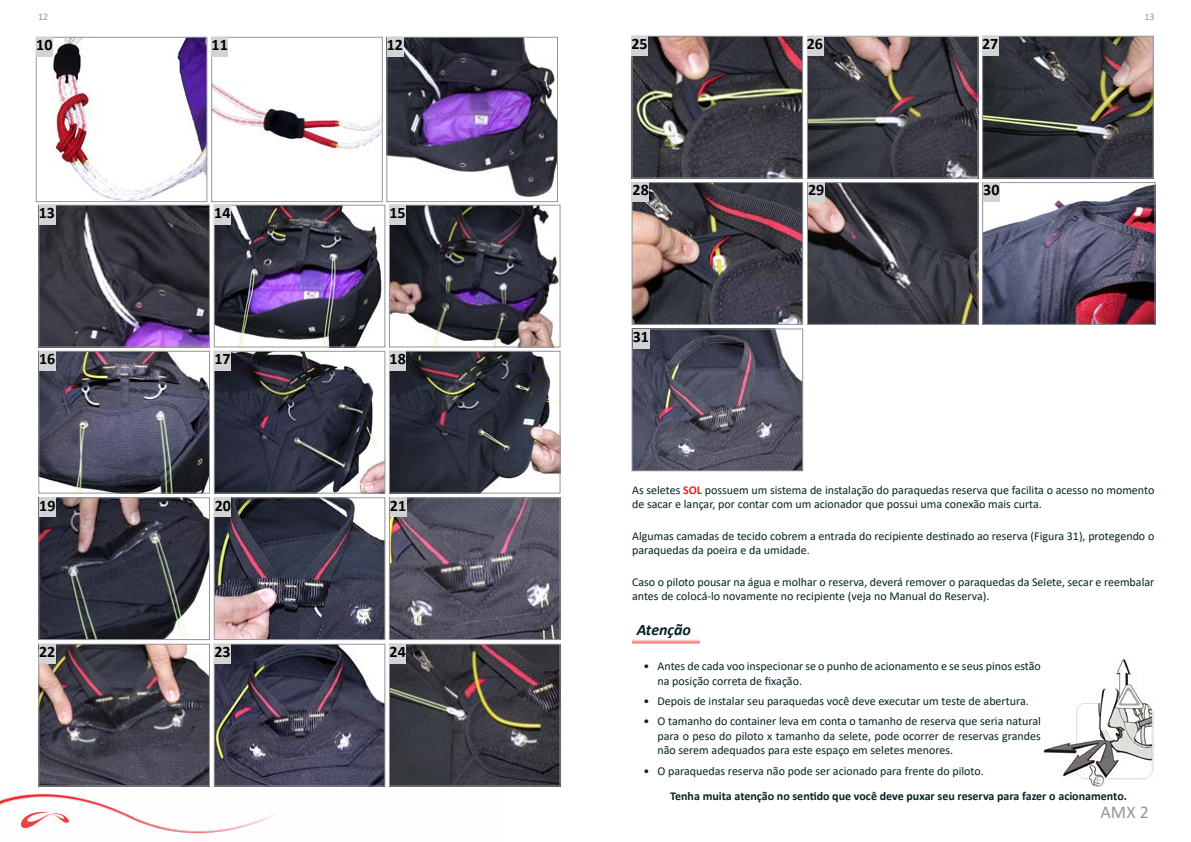
<style>
.page{position:relative;width:1191px;height:842px;background:#fff}
.page>*{position:absolute;margin:0;border:0;box-sizing:border-box;transform-origin:0 0}
.t1{font:18px "Calibri";color:#939598}
.t2{font:700 16px "Calibri";color:#000}
.t3{font:italic 700 16px "Calibri";letter-spacing:-.005em;color:#062224}
.t4{font:12px/14.4px "Calibri";color:#062224}
.t5{font:700 12px "Calibri";color:#062224}
.t6{font:10px "Calibri";color:#939598}
.s1{font-weight:700;color:#ed2124}
</style>
<div class="page">
<img style="left:0;top:793px;width:274px;height:41px">
<img style="left:21px;top:812px;width:48px;height:16px">
<img style="left:1043px;top:657px;width:110px;height:130px">
<svg style="left:632px;top:639px;width:68px;height:4px"></svg>
<img style="left:634px;top:38px;width:167px;height:138px">
<div style="left:632px;top:36px;width:171px;height:142px;border:1px solid #939598"></div>
<img style="left:809px;top:38px;width:167px;height:138px">
<div style="left:807px;top:36px;width:171px;height:142px;border:1px solid #939598"></div>
<img style="left:984px;top:38px;width:167px;height:138px">
<div style="left:982px;top:36px;width:171px;height:142px;border:1px solid #939598"></div>
<div style="left:631px;top:36px;width:17px;height:20px;background:#d1d3d4"></div>
<div style="left:806px;top:36px;width:17px;height:20px;background:#d1d3d4"></div>
<div style="left:981px;top:36px;width:17px;height:20px;background:#d1d3d4"></div>
<img style="left:634px;top:184px;width:167px;height:139px">
<div style="left:632px;top:182px;width:171px;height:143px;border:1px solid #939598"></div>
<img style="left:634px;top:331px;width:167px;height:138px">
<div style="left:632px;top:329px;width:171px;height:142px;border:1px solid #939598"></div>
<img style="left:809px;top:184px;width:167px;height:139px">
<div style="left:807px;top:182px;width:171px;height:143px;border:1px solid #939598"></div>
<img style="left:984px;top:184px;width:169px;height:139px">
<div style="left:982px;top:182px;width:173px;height:143px;border:1px solid #939598"></div>
<div style="left:632px;top:182px;width:17px;height:20px;background:#d1d3d4"></div>
<div style="left:808px;top:182px;width:16px;height:20px;background:#d1d3d4"></div>
<div style="left:983px;top:182px;width:17px;height:20px;background:#d1d3d4"></div>
<div style="left:632px;top:329px;width:17px;height:20px;background:#d1d3d4"></div>
<img style="left:41px;top:207px;width:167px;height:138px">
<div style="left:39px;top:205px;width:171px;height:142px;border:1px solid #939598"></div>
<img style="left:41px;top:353px;width:167px;height:138px">
<div style="left:39px;top:351px;width:171px;height:142px;border:1px solid #939598"></div>
<img style="left:41px;top:499px;width:167px;height:139px">
<div style="left:39px;top:497px;width:171px;height:143px;border:1px solid #939598"></div>
<img style="left:41px;top:646px;width:167px;height:138px">
<div style="left:39px;top:644px;width:171px;height:142px;border:1px solid #939598"></div>
<img style="left:216px;top:207px;width:166px;height:138px">
<div style="left:214px;top:205px;width:171px;height:142px;border:1px solid #939598"></div>
<img style="left:216px;top:353px;width:167px;height:138px">
<div style="left:214px;top:351px;width:171px;height:142px;border:1px solid #939598"></div>
<img style="left:216px;top:499px;width:167px;height:139px">
<div style="left:214px;top:497px;width:171px;height:143px;border:1px solid #939598"></div>
<img style="left:216px;top:646px;width:167px;height:138px">
<div style="left:214px;top:644px;width:171px;height:142px;border:1px solid #939598"></div>
<img style="left:391px;top:207px;width:167px;height:138px">
<div style="left:389px;top:205px;width:171px;height:142px;border:1px solid #939598"></div>
<img style="left:391px;top:353px;width:167px;height:138px">
<div style="left:389px;top:351px;width:171px;height:142px;border:1px solid #939598"></div>
<img style="left:391px;top:499px;width:167px;height:139px">
<div style="left:389px;top:497px;width:171px;height:143px;border:1px solid #939598"></div>
<img style="left:391px;top:646px;width:167px;height:138px">
<div style="left:389px;top:644px;width:171px;height:142px;border:1px solid #939598"></div>
<div style="left:39px;top:205px;width:16px;height:20px;background:#d1d3d4"></div>
<div style="left:214px;top:205px;width:17px;height:20px;background:#d1d3d4"></div>
<div style="left:389px;top:205px;width:17px;height:20px;background:#d1d3d4"></div>
<div style="left:39px;top:351px;width:17px;height:20px;background:#d1d3d4"></div>
<div style="left:214px;top:351px;width:17px;height:20px;background:#d1d3d4"></div>
<div style="left:389px;top:351px;width:17px;height:20px;background:#d1d3d4"></div>
<div style="left:39px;top:497px;width:17px;height:20px;background:#d1d3d4"></div>
<div style="left:214px;top:497px;width:17px;height:20px;background:#d1d3d4"></div>
<div style="left:390px;top:497px;width:16px;height:20px;background:#d1d3d4"></div>
<div style="left:39px;top:644px;width:17px;height:20px;background:#d1d3d4"></div>
<div style="left:214px;top:644px;width:17px;height:20px;background:#d1d3d4"></div>
<div style="left:389px;top:644px;width:17px;height:20px;background:#d1d3d4"></div>
<img style="left:51px;top:39px;width:154px;height:161px">
<div style="left:36px;top:37px;width:171px;height:165px;border:1px solid #939598"></div>
<img style="left:213px;top:82px;width:167px;height:70px">
<div style="left:211px;top:37px;width:171px;height:165px;border:1px solid #939598"></div>
<img style="left:388px;top:39px;width:168px;height:159px">
<div style="left:386px;top:37px;width:172px;height:165px;border:1px solid #939598"></div>
<div style="left:36px;top:37px;width:17px;height:20px;background:#d1d3d4"></div>
<div style="left:211px;top:37px;width:17px;height:20px;background:#d1d3d4"></div>
<div style="left:386px;top:37px;width:17px;height:20px;background:#d1d3d4"></div>
<p class="t6" style="left:38px;top:9px;width:12px">12</p>
<p class="t6" style="left:1144px;top:9px;width:12px">13</p>
<h2 class="t2" style="left:36px;top:33px;width:18px">10</h2>
<h2 class="t2" style="left:212px;top:33px;width:18px">11</h2>
<h2 class="t2" style="left:387px;top:33px;width:18px">12</h2>
<h2 class="t2" style="left:39px;top:201px;width:18px">13</h2>
<h2 class="t2" style="left:214px;top:201px;width:18px">14</h2>
<h2 class="t2" style="left:389px;top:201px;width:18px">15</h2>
<h2 class="t2" style="left:39px;top:347px;width:18px">16</h2>
<h2 class="t2" style="left:214px;top:347px;width:18px">17</h2>
<h2 class="t2" style="left:390px;top:347px;width:18px">18</h2>
<h2 class="t2" style="left:39px;top:494px;width:18px">19</h2>
<h2 class="t2" style="left:215px;top:494px;width:18px">20</h2>
<h2 class="t2" style="left:390px;top:494px;width:18px">21</h2>
<h2 class="t2" style="left:39px;top:640px;width:18px">22</h2>
<h2 class="t2" style="left:214px;top:640px;width:18px">23</h2>
<h2 class="t2" style="left:390px;top:640px;width:18px">24</h2>
<h2 class="t2" style="left:631px;top:32px;width:18px">25</h2>
<h2 class="t2" style="left:807px;top:32px;width:18px">26</h2>
<h2 class="t2" style="left:982px;top:32px;width:18px">27</h2>
<h2 class="t2" style="left:632px;top:179px;width:18px">28</h2>
<h2 class="t2" style="left:808px;top:179px;width:18px">29</h2>
<h2 class="t2" style="left:983px;top:179px;width:18px">30</h2>
<h2 class="t2" style="left:633px;top:325px;width:18px">31</h2>
<p class="t4" style="left:632px;top:482px;width:524px">As seletes <span class="s1">SOL</span> possuem um sistema de instalação do paraquedas reserva que facilita o acesso no momento de sacar e lançar, por contar com um acionador que possui uma conexão mais curta.</p>
<p class="t4" style="left:632px;top:528px;width:524px">Algumas camadas de tecido cobrem a entrada do recipiente destinado ao reserva (Figura 31), protegendo o paraquedas da poeira e da umidade.</p>
<p class="t4" style="left:632px;top:574px;width:524px">Caso o piloto pousar na água e molhar o reserva, deverá remover o paraquedas da Selete, secar e reembalar antes de colocá-lo novamente no recipiente (veja no Manual do Reserva).</p>
<h2 class="t3" style="left:637px;top:618px;width:56px">Atenção</h2>
<p class="t4" style="left:657px;top:659px;width:385px;text-indent:-14px">• Antes de cada voo inspecionar se o punho de acionamento e se seus pinos estão na posição correta de fixação.</p>
<p class="t4" style="left:643px;top:693px;width:387px">• Depois de instalar seu paraquedas você deve executar um teste de abertura.</p>
<p class="t4" style="left:657px;top:714px;width:385px;text-align:justify;text-indent:-14px">• O tamanho do container leva em conta o tamanho de reserva que seria natural para o peso do piloto x tamanho da selete, pode ocorrer de reservas grandes não serem adequados para este espaço em seletes menores.</p>
<p class="t4" style="left:643px;top:763px;width:342px">• O paraquedas reserva não pode ser acionado para frente do piloto.</p>
<p class="t5" style="left:670px;top:788px;width:458px">Tenha muita atenção no sentido que você deve puxar seu reserva para fazer o acionamento.</p>
<h1 class="t1" style="left:1100px;top:799px;width:50px">AMX 2</h1>
</div>
